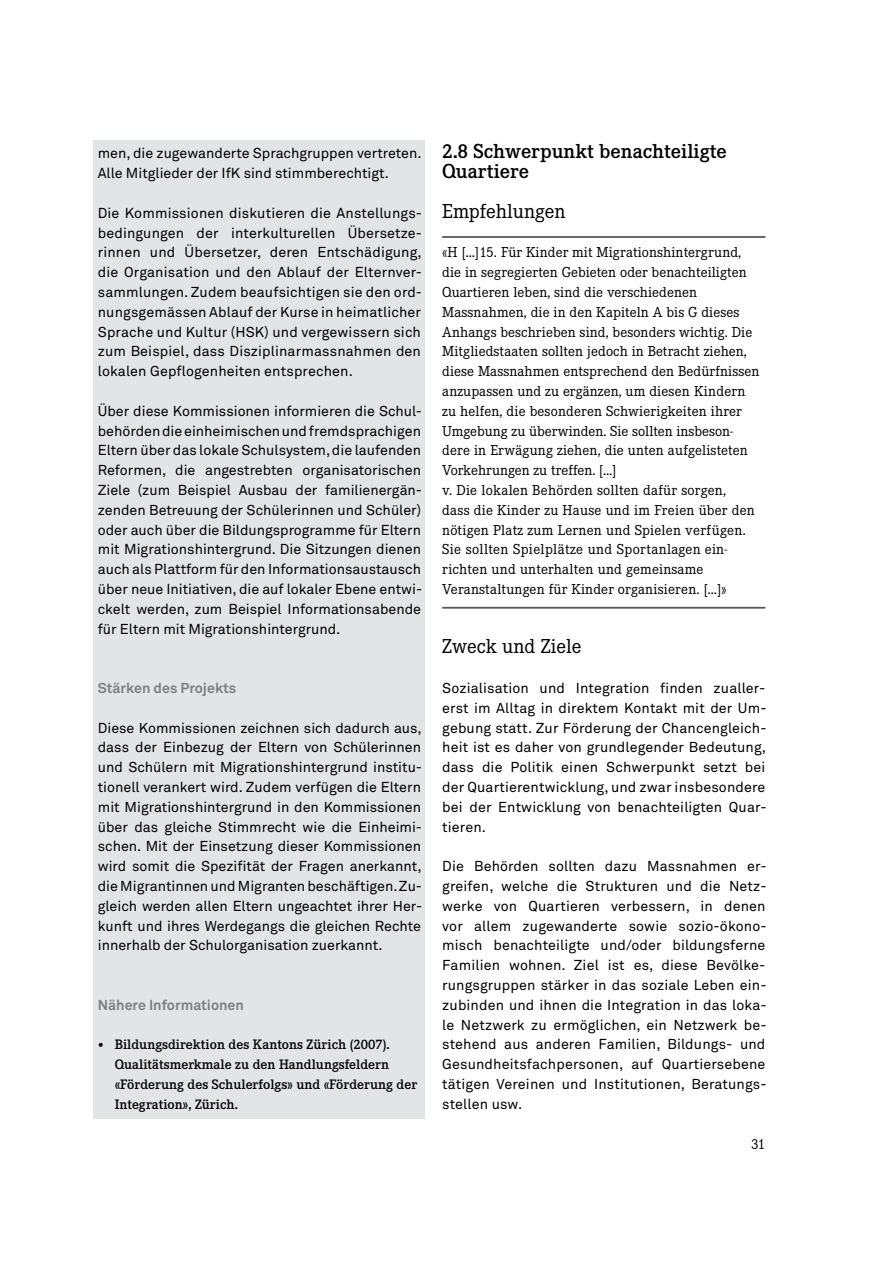
<style>
.page{position:relative;width:893px;height:1263px;background:#fff}
.page>*{position:absolute;margin:0;border:0;box-sizing:border-box;transform-origin:0 0}
.t1{font:600 21px/19.8px "Corporate E";color:#000}
.t2{font:21px "Corporate E";color:#000}
.t3{font:15px/19.8px "Corporate E";letter-spacing:.005em;color:#000}
.t4{font:14.25px/19.8px "Akkurat";color:#000;text-align:justify}
.t5{font:600 14.25px/19.8px "Corporate E";color:#000}
.t6{font:700 14.25px "Akkurat";color:#7e7f81}
.s1{font-family:"Akkurat";font-weight:700}
</style>
<div class="page">
<div style="left:94px;top:140px;width:331px;height:979px;background:#e3e4e5"></div>
<hr style="left:442px;top:236px;width:323px;height:2px;background:#58585a">
<hr style="left:442px;top:607px;width:323px;height:2px;background:#58585a">
<p class="t4" style="left:98px;top:144px;width:325px">men, die zugewanderte Sprachgruppen vertreten.<br>Alle M itglieder der IfK sind stimmberechtigt.</p>
<p class="t4" style="left:98px;top:203px;width:326px">Die Kommissionen diskutieren die Anstellungs&shy;bedingungen der interkulturellen Übersetze&shy;rinnen und Übersetzer, deren Entschädigung, die Organisation und den Ablauf der Elternver&shy;sammlungen. Zudem beaufsichtigen sie den ord&shy;nungsgemässen Ablauf der Kurse in heimatlicher Sprache und Kultur (HSK) und vergewissern sich zum Beispiel, dass Disziplinarmassnahmen den lokalen Gepflogenheiten entsprechen.</p>
<p class="t4" style="left:98px;top:401px;width:326px">Über diese Kommissionen informieren die Schul&shy;behörden die einheimischen und fremdsprachigen Eltern über das lokale Schulsystem, die laufenden Reformen, die angestrebten organisatorischen Ziele (zum Beispiel Ausbau der familienergän&shy;zenden Betreuung der Schülerinnen und Schüler) oder auch über die Bildungsprogramme für Eltern mit M igrationshintergrund. Die Sitzungen dienen auch als Plattform für den I nformationsaustausch über neue I nitiativen, die auf lokaler Ebene entwi&shy;ckelt werden, zum Beispiel I nformationsabende für Eltern mit M igrationshintergrund.</p>
<p class="t6" style="left:98px;top:679px;width:140px">Stärken des Projekts</p>
<p class="t4" style="left:98px;top:718px;width:326px">Diese Kommissionen zeichnen sich dadurch aus, dass der Einbezug der Eltern von Schülerinnen und Schülern mit M igrationshintergrund institu&shy;tionell verankert wird. Zudem verfügen die Eltern mit M igrationshintergrund in den Kommissionen über das gleiche Stimmrecht wie die Einheimi&shy;schen. M it der Einsetzung dieser Kommissionen wird somit die Spezifität der Fragen anerkannt, die M igrantinnen und M igranten beschäftigen. Zu&shy;gleich werden allen Eltern ungeachtet ihrer Her&shy;kunft und ihres Werdegangs die gleichen Rechte innerhalb der Schulorganisation zuerkannt.</p>
<p class="t6" style="left:98px;top:996px;width:148px">Nähere I nformationen</p>
<p class="t5" style="left:115px;top:1035px;width:304px;text-indent:-17px"><span class="s1">•</span> Bildungsdirektion des Kantons Zürich (2007).<br>Qualitätsmerkmale zu den Handlungsfeldern «Förderung des Schulerfolgs» und «Förderung der Integration», Zürich.</p>
<p class="t1" style="left:442px;top:142px;width:286px">2.8 Schwerpunkt benachteiligte<br>Quartiere</p>
<p class="t2" style="left:442px;top:199px;width:125px">Empfehlungen</p>
<p class="t3" style="left:442px;top:243px;width:319px">«H […]15. Für Kinder mit Migrationshintergrund, die in segregierten Gebieten oder benachteiligten Quartieren leben, sind die verschiedenen Massnahmen, die in den Kapiteln A bis G dieses Anhangs beschrieben sind, besonders wichtig. Die Mitgliedstaaten sollten jedoch in Betracht ziehen, diese Massnahmen entsprechend den Bedürfnissen anzupassen und zu ergänzen, um diesen Kindern zu helfen, die besonderen Schwierigkeiten ihrer Umgebung zu überwinden. Sie sollten insbeson&shy;dere in Erwägung ziehen, die unten aufgelisteten Vorkehrungen zu treffen. […]<br>v. Die lokalen Behörden sollten dafür sorgen,<br>dass die Kinder zu Hause und im Freien über den nötigen Platz zum Lernen und Spielen verfügen.<br>Sie sollten Spielplätze und Sportanlagen ein&shy;richten und unterhalten und gemeinsame Veranstaltungen für Kinder organisieren. […]»</p>
<p class="t2" style="left:442px;top:635px;width:141px">Zweck und Ziele</p>
<p class="t4" style="left:442px;top:679px;width:326px">Sozialisation und I ntegration finden zualler&shy;erst im Alltag in direktem Kontakt mit der U m&shy;gebung statt. Zur Förderung der Chancengleich&shy;heit ist es daher von grundlegender Bedeutung, dass die Politik einen Schwerpunkt setzt bei der Quartierentwicklung, und zwar insbesondere bei der Entwicklung von benachteiligten Quar&shy;tieren.</p>
<p class="t4" style="left:442px;top:857px;width:326px;text-align:left">Die Behörden sollten dazu Massnahmen er&shy;greifen, welche die Strukturen und die Netz&shy;werke von Quartieren verbessern, in denen vor allem zugewanderte sowie sozio-ökono&shy;misch benachteiligte und/oder bildungsferne Familien wohnen. Ziel ist es, diese Bevölke&shy;rungsgruppen stärker in das soziale Leben ein&shy;zubinden und ihnen die I ntegration in das loka&shy;le N etzwerk zu ermöglichen, ein N etzwerk be&shy;stehend aus anderen Familien, Bildungs- und Gesundheitsfachpersonen, auf Quartiersebene tätigen Vereinen und I nstitutionen, Beratungs&shy;stellen usw.</p>
<p class="t3" style="left:751px;top:1134px;width:16px">31</p>
</div>
